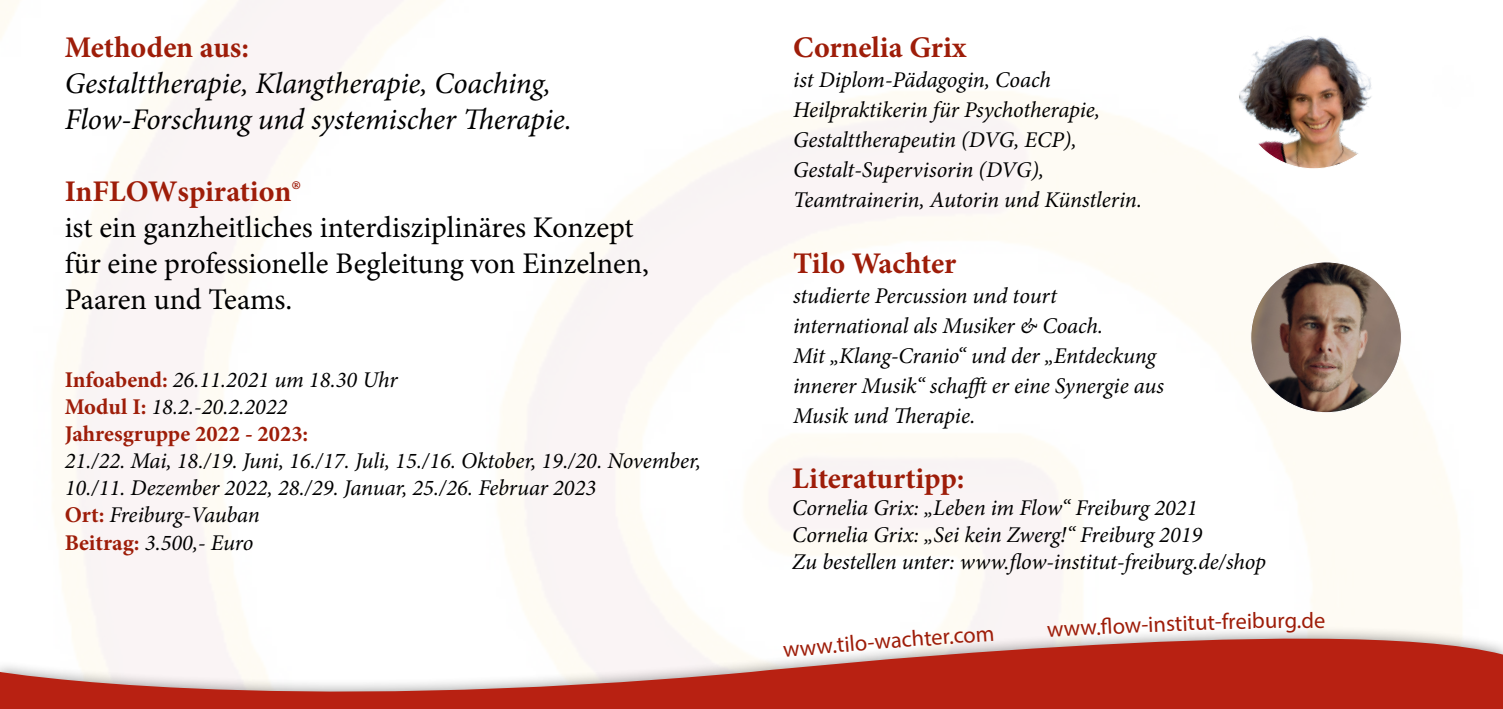
<style>
.page{position:relative;width:1503px;height:709px;background:#fff}
.page>*{position:absolute;margin:0;border:0;box-sizing:border-box;transform-origin:0 0}
.t1{font:30px/36px "Minion Pro";color:#000}
.t2{font:italic 30px/36px "Minion Pro";letter-spacing:-.01em;color:#000}
.t3{font:700 30px "Minion Pro";color:#9e1d09}
.t4{font:italic 22.5px/30px "Minion Pro";letter-spacing:-.01em;color:#000}
.t5{font:700 22.5px/27px "Minion Pro";color:#9e1d09}
.t6{font:22.5px "Myriad Pro";color:#9e1d09}
.s1{font-weight:400;font-style:italic;color:#000}
.s2{font-weight:700;font-style:normal;color:#9e1d09}
</style>
<div class="page">
<img style="left:1239px;top:35px;width:133px;height:134px">
<svg style="left:0;top:610px;width:1502px;height:99px"></svg>
<img style="left:1250px;top:262px;width:151px;height:150px;border-radius:75px">
<h1 class="t3" style="left:65px;top:27px;width:186px">Methoden aus:</h1>
<h1 class="t2" style="left:65px;top:66px;width:509px">Gestalttherapie, Klangtherapie, Coaching,<br>Flow-Forschung und systemischer Therapie.</h1>
<h1 class="t3" style="left:65px;top:171px;width:238px">InFLOWspiration®</h1>
<h1 class="t1" style="left:65px;top:210px;width:586px">ist ein ganzheitliches interdisziplinäres Konzept für eine professionelle Begleitung von Einzelnen,<br>Paaren und Teams.</h1>
<p class="t5" style="left:65px;top:366px;width:334px">Infoabend: <span class="s1">26.11.2021 um 18.30 Uhr<br></span>Modul I: <span class="s1">18.2.-20.2.2022<br></span>Jahresgruppe 2022 - 2023:</p>
<p class="t4" style="left:65px;top:448px;width:638px;line-height:27px">21./22. Mai, 18./19. Juni, 16./17. Juli, 15./16. Oktober, 19./20. November, 10./11. Dezember 2022, 28./29. Januar, 25./26. Februar 2023<br><span class="s2">Ort:</span> Freiburg-Vauban<br><span class="s2">Beitrag:</span> 3.500,- Euro</p>
<h1 class="t3" style="left:793px;top:27px;width:175px">Cornelia Grix</h1>
<p class="t4" style="left:793px;top:65px;width:350px">ist Diplom-Pädagogin, Coach Heilpraktikerin für Psychotherapie, Gestalttherapeutin (DVG, ECP), Gestalt-Supervisorin (DVG), Teamtrainerin, Autorin und Künstlerin.</p>
<h1 class="t3" style="left:793px;top:243px;width:164px">Tilo Wachter</h1>
<p class="t4" style="left:793px;top:281px;width:372px">studierte Percussion und tourt international als Musiker &amp; Coach.<br>Mit „Klang-Cranio“ und der „Entdeckung innerer Musik“ schafft er eine Synergie aus Musik und Therapie.</p>
<h1 class="t3" style="left:792px;top:457px;width:174px">Literaturtipp:</h1>
<p class="t4" style="left:792px;top:494px;width:475px;line-height:27px">Cornelia Grix: „Leben im Flow“ Freiburg 2021<br>Cornelia Grix: „Sei kein Zwerg!“ Freiburg 2019<br>Zu bestellen unter: www.flow-institut-freiburg.de/shop</p>
<p class="t6" style="left:782px;top:636px;width:110px;rotate:-5deg">www.tilo-w</p>
<p class="t6" style="left:890px;top:626px;width:105px;rotate:-4deg">achter.com</p>
<p class="t6" style="left:1046px;top:615px;width:108px;rotate:-3deg">www.fow-i</p>
<p class="t6" style="left:1153px;top:610px;width:84px;rotate:-2deg">nstitut-fr</p>
<p class="t6" style="left:1235px;top:607px;width:67px;rotate:-1deg">eiburg.</p>
<p class="t6" style="left:1301px;top:606px;width:26px">de</p>
</div>
